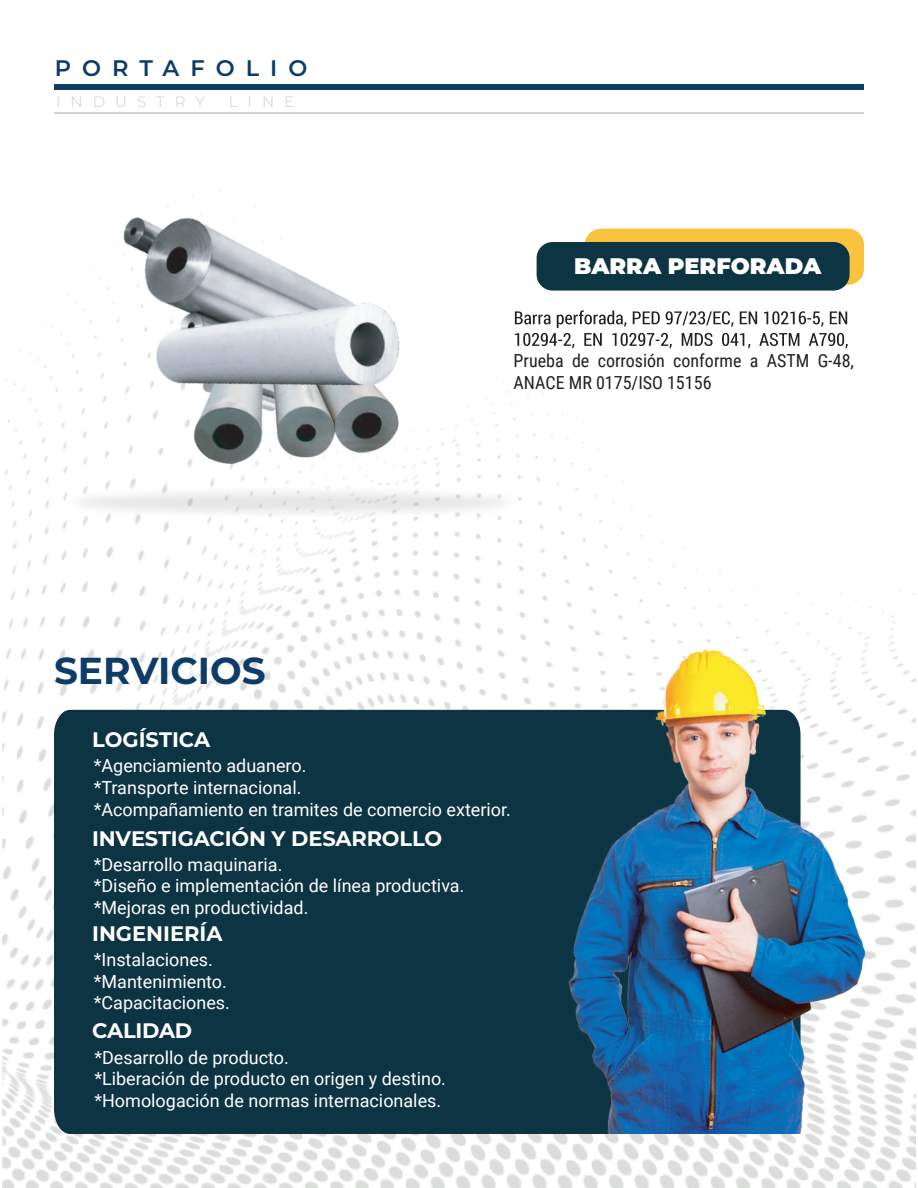
<style>
.page{position:relative;width:918px;height:1188px;background:#fff}
.page>*{position:absolute;margin:0;border:0;box-sizing:border-box;transform-origin:0 0}
.t1{font:700 37.5px "Montserrat";color:#0d3c66}
.t2{font:900 22.5px "Montserrat";color:#fff}
.t3{font:600 22.5px "Montserrat";letter-spacing:.49em;color:#0d3c66}
.t4{font:700 21px "Montserrat";letter-spacing:-.01em;color:#fff}
.t5{font:18px/21.6px "Roboto";color:#fff}
.t6{font:18px/21.6px "Roboto Condensed";color:#231f20}
.t7{font:300 15px "Montserrat";letter-spacing:.67em;color:#cbcccb}
</style>
<div class="page">
<img style="left:2px;top:84px;width:913px;height:1104px">
<div style="left:54px;top:85px;width:810px;height:5px;background:#0b3d65"></div>
<hr style="left:54px;top:112px;width:810px;height:2px;background:#d1d2d4">
<svg style="left:2px;top:239px;width:3px;height:10px"></svg>
<div style="left:54px;top:710px;width:495px;height:424px;background:#0c3442"></div>
<img style="left:549px;top:634px;width:344px;height:500px">
<div style="left:585px;top:229px;width:279px;height:56px;background:#fac33e;border-radius:16px"></div>
<div style="left:537px;top:242px;width:313px;height:49px;background:#0c3442;border-radius:16px"></div>
<img style="left:78px;top:137px;width:300px;height:312px">
<img style="left:158px;top:466px;width:262px;height:15px">
<img style="left:54px;top:481px;width:475px;height:42px">
<img style="left:95px;top:225px;width:364px;height:241px">
<svg style="left:515px;top:310px;width:333px;height:38px"></svg>
<p class="t3" style="left:55px;top:53px;width:254px">PORTAFOLIO</p>
<p class="t7" style="left:56px;top:91px;width:150px">INDUSTRY</p>
<p class="t7" style="left:229px;top:91px;width:67px">LINE</p>
<h1 class="t1" style="left:54px;top:643px;width:213px">SERVICIOS</h1>
<p class="t4" style="left:92px;top:724px;width:120px">LOGÍSTICA</p>
<p class="t2" style="left:574px;top:251px;width:249px">BARRA PERFORADA</p>
<p class="t6" style="left:514px;top:350px;width:342px">Prueba de corrosión conforme a ASTM G-48,<br>ANACE MR 0175/ISO 15156</p>
<p class="t5" style="left:94px;top:754px;width:419px">*Agenciamiento aduanero.<br>*Transporte internacional.<br>*Acompañamiento en tramites de comercio exterior.</p>
<p class="t5" style="left:94px;top:853px;width:372px">*Desarrollo maquinaria.<br>*Diseño e implementación de línea productiva. *Mejoras en productividad.</p>
<p class="t5" style="left:94px;top:948px;width:138px">*Instalaciones. *Mantenimiento. *Capacitaciones.</p>
<p class="t5" style="left:94px;top:1046px;width:353px">*Desarrollo de producto.<br>*Liberación de producto en origen y destino. *Homologación de normas internacionales.</p>
<p class="t4" style="left:92px;top:823px;width:352px">INVESTIGACIÓN Y DESARROLLO</p>
<p class="t4" style="left:92px;top:918px;width:132px">INGENIERÍA</p>
<p class="t4" style="left:92px;top:1015px;width:102px">CALIDAD</p>
</div>
